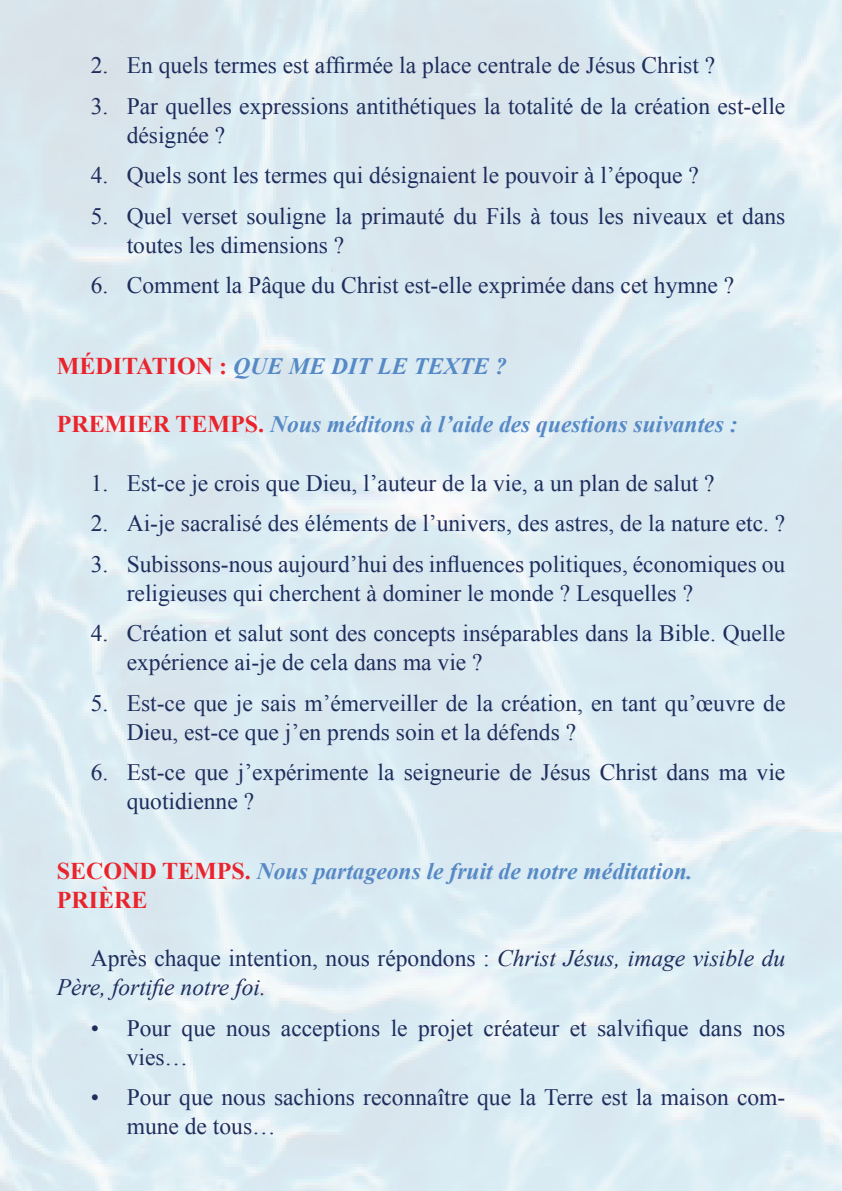
<style>
.page{position:relative;width:842px;height:1191px;background:#fff}
.page>*{position:absolute;margin:0;border:0;box-sizing:border-box;transform-origin:0 0}
._8__ORACION_INICIAL{font:700 24px "Times New Roman";color:#ea242c}
.t1{font:23.6px/29px "Times New Roman";color:#1f2d5d}
._11__NUMERO_1___2{font:italic 23.6px/29px "Times New Roman";color:#1f2d5d}
._13__PRIMER_MOMENTO{font:italic 700 23.6px "Times New Roman";color:#5689c5}
._8__ORACION_INICIAL-2{font:italic 700 23.6px "Times New Roman";color:#5689c5}
._12__MEDITACION{font:italic 700 23.6px "Times New Roman";color:#5689c5}
.s1{font-style:normal;font-size:24px;color:#ea242c}
.s2{font-style:inherit}
.s3{font-style:normal}
</style>
<div class="page">
<p class="t1" style="left:91px;top:51px;width:626px">2. En quels termes est affirmée la place centrale de Jésus Christ ?</p>
<p class="t1" style="left:127px;top:91px;width:660px;text-indent:-36px">3. Par quelles expressions antithétiques la totalité de la création est-elle désignée ?</p>
<p class="t1" style="left:91px;top:161px;width:610px">4. Quels sont les termes qui désignaient le pouvoir à l’époque ?</p>
<p class="t1" style="left:127px;top:201px;width:660px;text-indent:-36px">5. Quel verset souligne la primauté du Fils à tous les niveaux et dans toutes les dimensions ?</p>
<p class="t1" style="left:91px;top:270px;width:645px">6. Comment la Pâque du Christ est-elle exprimée dans cet hymne ?</p>
<p class="_12__MEDITACION" style="left:57px;top:350px;width:452px"><span class="s1">MÉDITATION :</span> QUE ME DIT LE TEXTE <span class="s2">?</span></p>
<p class="_13__PRIMER_MOMENTO" style="left:57px;top:408px;width:682px"><span class="s1">PREMIER TEMPS.</span> Nous méditons à l’aide des questions suivantes :</p>
<p class="t1" style="left:91px;top:468px;width:625px">1. Est-ce je crois que Dieu, l’auteur de la vie, a un plan de salut ?</p>
<p class="t1" style="left:91px;top:508px;width:696px">2. Ai-je sacralisé des éléments de l’univers, des astres, de la nature etc. ?</p>
<p class="t1" style="left:127px;top:549px;width:660px;text-indent:-36px">3. Subissons-nous aujourd’hui des influences politiques, économiques ou religieuses qui cherchent à dominer le monde ? Lesquelles ?</p>
<p class="t1" style="left:127px;top:618px;width:660px;text-indent:-36px">4. Création et salut sont des concepts inséparables dans la Bible. Quelle expérience ai-je de cela dans ma vie ?</p>
<p class="t1" style="left:127px;top:688px;width:660px;text-indent:-36px">5. Est-ce que je sais m’émerveiller de la création, en tant qu’œuvre de<br>Dieu, est-ce que j’en prends soin et la défends ?</p>
<p class="t1" style="left:127px;top:757px;width:660px;text-indent:-36px">6. Est-ce que j’expérimente la seigneurie de Jésus Christ dans ma vie quotidienne ?</p>
<p class="_8__ORACION_INICIAL-2" style="left:57px;top:854px;width:637px"><span class="s1">SECOND TEMPS.</span> Nous partageons le fruit de notre méditation.</p>
<p class="_8__ORACION_INICIAL" style="left:57px;top:883px;width:92px">PRIÈRE</p>
<p class="_11__NUMERO_1___2" style="left:57px;top:943px;width:730px;text-indent:34px"><span class="s3">Après chaque intention, nous répondons :</span> Christ Jésus, image visible du<br>Père, fortifie notre foi.</p>
<p class="t1" style="left:127px;top:1012px;width:660px;text-indent:-36px">• Pour que nous acceptions le projet créateur et salvifique dans nos vies…</p>
<p class="t1" style="left:127px;top:1082px;width:660px;text-indent:-36px">• Pour que nous sachions reconnaître que la Terre est la maison com&shy;mune de tous…</p>
</div>
